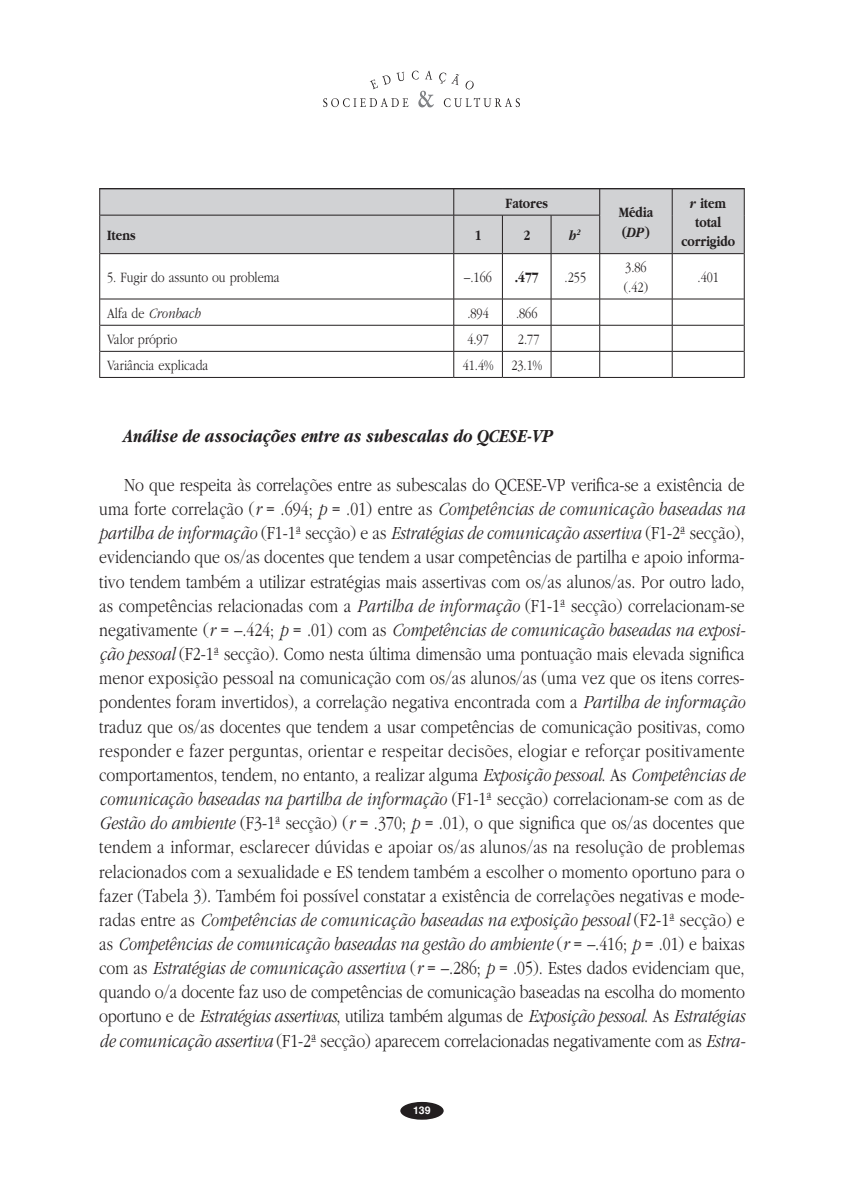
<style>
.page{position:relative;width:844px;height:1191px;background:#fff}
.page>*{position:absolute;margin:0;border:0;box-sizing:border-box;transform-origin:0 0}
.t1{font:300 19.25px/24.2px "Garamond";letter-spacing:-.005em;color:#231f20;text-align:justify;scale:.82 1}
._04_SubTitulos{font:italic 700 19.25px "Garamond";color:#231f20;scale:.82 1}
.t2{font:300 14.88px "Garamond";color:#231f20;scale:.82 1}
.t3{font:700 14.88px/19.2px "Garamond";color:#231f20;text-align:center;scale:.82 1}
.t4{font:italic 300 14.88px "Garamond";color:#231f20;scale:.82 1}
.t5{font:italic 700 14.88px "Garamond";color:#231f20;scale:.82 1}
.t6{font:700 10.5px "Helvetica";color:#fff}
.s1{font-style:normal}
.s2{font-style:italic}
</style>
<div class="page">
<div style="left:400px;top:1102px;width:43px;height:17px;background:#231f20;border-radius:50%"></div>
<svg style="left:323px;top:98px;width:85px;height:9px"></svg>
<svg style="left:418px;top:91px;width:16px;height:16px"></svg>
<svg style="left:443px;top:98px;width:77px;height:9px"></svg>
<svg style="left:369px;top:72px;width:35px;height:17px"></svg>
<svg style="left:411px;top:71px;width:7px;height:9px"></svg>
<svg style="left:425px;top:71px;width:7px;height:9px"></svg>
<svg style="left:439px;top:72px;width:20px;height:13px"></svg>
<svg style="left:465px;top:80px;width:9px;height:10px"></svg>
<div style="left:100px;top:189px;width:643px;height:64px;background:#d1d2d4"></div>
<svg style="left:453px;top:189px;width:1px;height:26px"></svg>
<svg style="left:599px;top:189px;width:1px;height:26px"></svg>
<svg style="left:671px;top:189px;width:1px;height:26px"></svg>
<hr style="left:100px;top:215px;width:353px;height:1px;background:#231f20">
<hr style="left:453px;top:215px;width:49px;height:1px;background:#231f20">
<hr style="left:453px;top:215px;width:1px;height:38px;background:#231f20">
<hr style="left:502px;top:215px;width:49px;height:1px;background:#231f20">
<hr style="left:502px;top:215px;width:1px;height:38px;background:#231f20">
<hr style="left:551px;top:215px;width:48px;height:1px;background:#231f20">
<hr style="left:550px;top:215px;width:1px;height:38px;background:#231f20">
<hr style="left:599px;top:215px;width:1px;height:38px;background:#231f20">
<hr style="left:671px;top:215px;width:1px;height:38px;background:#231f20">
<hr style="left:100px;top:253px;width:353px;height:1px;background:#231f20">
<hr style="left:453px;top:253px;width:49px;height:1px;background:#231f20">
<hr style="left:453px;top:254px;width:1px;height:45px;background:#231f20">
<hr style="left:502px;top:253px;width:49px;height:1px;background:#231f20">
<hr style="left:502px;top:254px;width:1px;height:45px;background:#231f20">
<hr style="left:551px;top:253px;width:48px;height:1px;background:#231f20">
<hr style="left:550px;top:254px;width:1px;height:45px;background:#231f20">
<hr style="left:599px;top:253px;width:73px;height:1px;background:#231f20">
<hr style="left:599px;top:254px;width:1px;height:45px;background:#231f20">
<hr style="left:672px;top:253px;width:71px;height:1px;background:#231f20">
<hr style="left:671px;top:254px;width:1px;height:45px;background:#231f20">
<hr style="left:100px;top:299px;width:353px;height:1px;background:#231f20">
<hr style="left:453px;top:299px;width:49px;height:1px;background:#231f20">
<hr style="left:502px;top:299px;width:49px;height:1px;background:#231f20">
<hr style="left:551px;top:299px;width:48px;height:1px;background:#231f20">
<hr style="left:599px;top:299px;width:73px;height:1px;background:#231f20">
<hr style="left:672px;top:299px;width:71px;height:1px;background:#231f20">
<hr style="left:100px;top:325px;width:353px;height:1px;background:#231f20">
<hr style="left:453px;top:325px;width:49px;height:1px;background:#231f20">
<hr style="left:502px;top:325px;width:49px;height:1px;background:#231f20">
<hr style="left:551px;top:325px;width:48px;height:1px;background:#231f20">
<hr style="left:599px;top:325px;width:73px;height:1px;background:#231f20">
<hr style="left:672px;top:325px;width:71px;height:1px;background:#231f20">
<hr style="left:100px;top:351px;width:353px;height:1px;background:#231f20">
<hr style="left:453px;top:351px;width:49px;height:1px;background:#231f20">
<svg style="left:453px;top:299px;width:1px;height:78px"></svg>
<hr style="left:502px;top:351px;width:49px;height:1px;background:#231f20">
<svg style="left:502px;top:299px;width:1px;height:78px"></svg>
<hr style="left:551px;top:351px;width:48px;height:1px;background:#231f20">
<svg style="left:550px;top:299px;width:1px;height:78px"></svg>
<hr style="left:599px;top:351px;width:73px;height:1px;background:#231f20">
<svg style="left:599px;top:299px;width:1px;height:78px"></svg>
<hr style="left:672px;top:351px;width:71px;height:1px;background:#231f20">
<svg style="left:671px;top:299px;width:1px;height:78px"></svg>
<svg style="left:99px;top:189px;width:1px;height:26px"></svg>
<svg style="left:743px;top:189px;width:1px;height:26px"></svg>
<hr style="left:99px;top:215px;width:1px;height:39px;background:#231f20">
<hr style="left:743px;top:215px;width:1px;height:39px;background:#231f20">
<hr style="left:99px;top:254px;width:1px;height:45px;background:#231f20">
<hr style="left:743px;top:254px;width:1px;height:45px;background:#231f20">
<svg style="left:99px;top:299px;width:1px;height:78px"></svg>
<svg style="left:743px;top:299px;width:1px;height:78px"></svg>
<hr style="left:99px;top:377px;width:354px;height:1px;background:#231f20">
<hr style="left:453px;top:377px;width:49px;height:1px;background:#231f20">
<hr style="left:502px;top:377px;width:49px;height:1px;background:#231f20">
<hr style="left:551px;top:377px;width:48px;height:1px;background:#231f20">
<hr style="left:599px;top:377px;width:73px;height:1px;background:#231f20">
<hr style="left:672px;top:377px;width:72px;height:1px;background:#231f20">
<hr style="left:99px;top:188px;width:645px;height:1px;background:#231f20">
<p class="t3" style="left:505px;top:193px;width:53px">Fatores</p>
<p class="t3" style="left:107px;top:226px;width:36px">Itens</p>
<p class="t3" style="left:474px;top:226px;width:10px">1</p>
<p class="t3" style="left:523px;top:226px;width:10px">2</p>
<p class="t5" style="left:569px;top:227px;width:16px">h<sup>2</sup></p>
<p class="t2" style="left:107px;top:269px;width:212px">5. Fugir do assunto ou problema</p>
<p class="t2" style="left:464px;top:269px;width:35px">–.166</p>
<p class="t3" style="left:514px;top:268px;width:31px">.477</p>
<p class="t2" style="left:564px;top:269px;width:28px">.255</p>
<p class="t4" style="left:107px;top:305px;width:115px"><span class="s1">Alfa de</span> Cronbach</p>
<p class="t2" style="left:467px;top:305px;width:28px">.894</p>
<p class="t2" style="left:516px;top:305px;width:28px">.866</p>
<p class="t2" style="left:107px;top:331px;width:87px">Valor próprio</p>
<p class="t2" style="left:467px;top:331px;width:28px">4.97</p>
<p class="t2" style="left:518px;top:331px;width:28px">2.77</p>
<p class="t2" style="left:107px;top:357px;width:125px">Variância explicada</p>
<p class="t2" style="left:462px;top:357px;width:39px">41.4%</p>
<p class="t2" style="left:511px;top:357px;width:39px">23.1%</p>
<p class="t3" style="left:618px;top:203px;width:43px">Média</p>
<p class="t3" style="left:622px;top:222px;width:35px">(<span class="s2">DP</span>)</p>
<p class="t2" style="left:625px;top:259px;width:28px">3.86</p>
<p class="t2" style="left:623px;top:279px;width:31px">(.42)</p>
<p class="t3" style="left:681px;top:193px;width:67px"><span class="s2">r</span> item total corrigido</p>
<p class="t2" style="left:697px;top:269px;width:28px">.401</p>
<p class="_04_SubTitulos" style="left:124px;top:426px;width:525px">Análise de associações entre as subescalas do QCESE-VP</p>
<p class="t1" style="left:99px;top:473px;width:789px;text-indent:25px">No que respeita às correlações entre as subescalas do QCESE-VP verifica-se a existência de uma forte correlação (<span class="s2">r</span> = .694; <span class="s2">p</span> = .01) entre as <span class="s2">Competências de comunicação baseadas na partilha de informação</span> (F1-1ª secção) e as <span class="s2">Estratégias de comunicação assertiva</span> (F1-2ª secção), evidenciando que os/as docentes que tendem a usar competências de partilha e apoio informa&shy;tivo tendem também a utilizar estratégias mais assertivas com os/as alunos/as. Por outro lado, as competências relacionadas com a <span class="s2">Partilha de informação</span> (F1-1ª secção) correlacionam-se negativamente (<span class="s2">r</span> = –.424; <span class="s2">p</span> = .01) com as <span class="s2">Competências de comunicação baseadas na exposi&shy;ção pessoal</span> (F2-1ª secção). Como nesta última dimensão uma pontuação mais elevada significa menor exposição pessoal na comunicação com os/as alunos/as (uma vez que os itens corres&shy;pondentes foram invertidos), a correlação negativa encontrada com a <span class="s2">Partilha de informação </span>traduz que os/as docentes que tendem a usar competências de comunicação positivas, como responder e fazer perguntas, orientar e respeitar decisões, elogiar e reforçar positivamente comportamentos, tendem, no entanto, a realizar alguma <span class="s2">Exposição pessoal</span>. As <span class="s2">Competências de comunicação baseadas na partilha de informação</span> (F1-1ª secção) correlacionam-se com as de <span class="s2">Gestão do ambiente</span> (F3-1ª secção) (<span class="s2">r</span> = .370; <span class="s2">p</span> = .01), o que significa que os/as docentes que tendem a informar, esclarecer dúvidas e apoiar os/as alunos/as na resolução de problemas relacionados com a sexualidade e ES tendem também a escolher o momento oportuno para o fazer (Tabela 3). Também foi possível constatar a existência de correlações negativas e mode&shy;radas entre as <span class="s2">Competências de comunicação baseadas na exposição pessoal</span> (F2-1ª secção) e as <span class="s2">Competências de comunicação baseadas na gestão do ambiente</span> (<span class="s2">r</span> = –.416; <span class="s2">p</span> = .01) e baixas com as <span class="s2">Estratégias de comunicação assertiva</span> (<span class="s2">r</span> = –.286; <span class="s2">p</span> = .05). Estes dados evidenciam que, quando o/a docente faz uso de competências de comunicação baseadas na escolha do momento oportuno e de <span class="s2">Estratégias assertivas</span>, utiliza também algumas de <span class="s2">Exposição pessoal</span>. As <span class="s2">Estratégias de comunicação assertiva</span> (F1-2ª secção) aparecem correlacionadas negativamente com as <span class="s2">Estra-</span></p>
<p class="t6" style="left:413px;top:1102px;width:19px">139</p>
</div>
